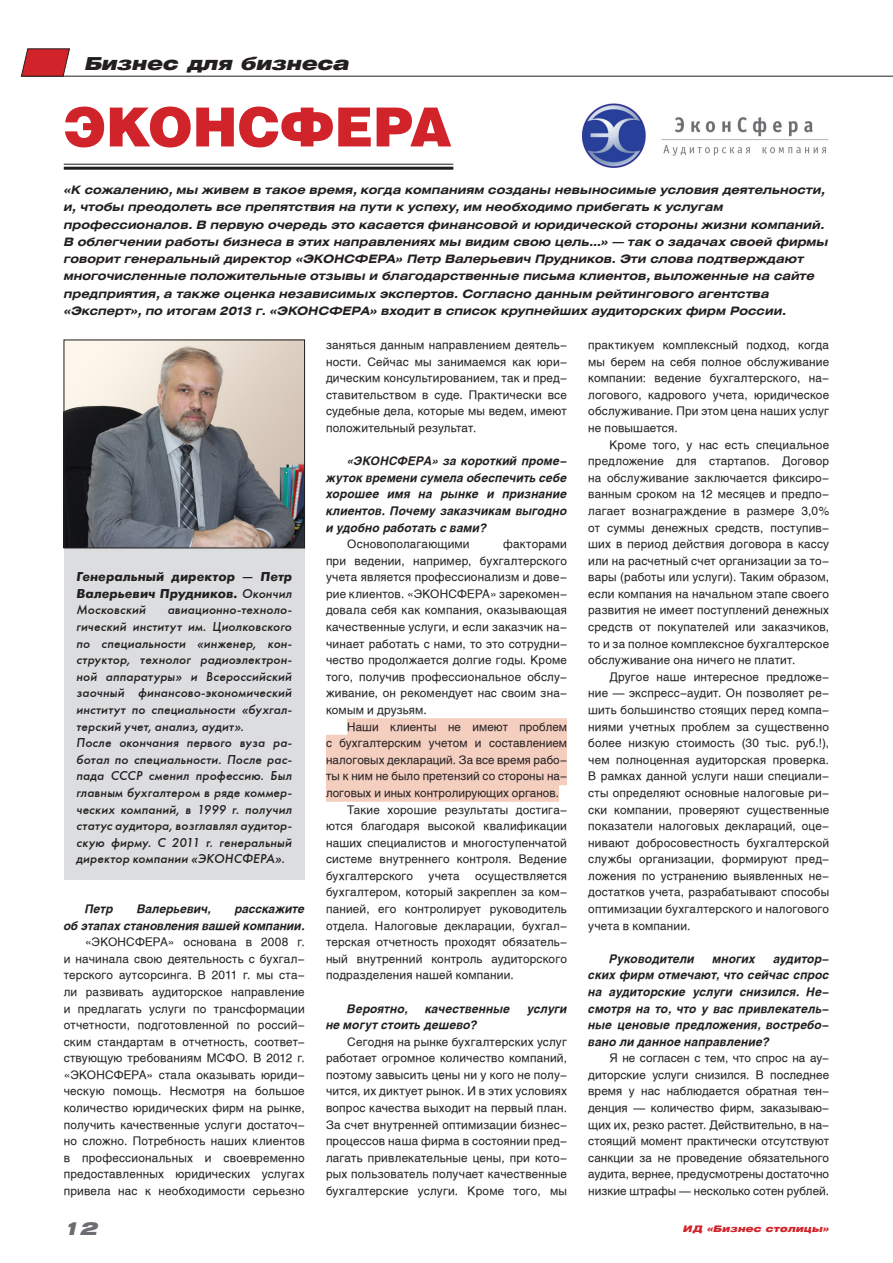
<style>
.page{position:relative;width:893px;height:1263px;background:#fff}
.page>*{position:absolute;margin:0;border:0;box-sizing:border-box;transform-origin:0 0}
.Название{font:900 54px "Helios";color:#d1232a}
.t1{font:italic 900 18px "Helios Ext";color:#231f20}
.t2{font:italic 900 18px "Helios Ext";color:#6c6d70}
.Плашка{font:italic 12.75px/16.6px "Futura Futuris C";letter-spacing:.015em;color:#231f20;text-align:justify}
.Плашка-2{font:italic 700 12.75px/16.6px "Futura Futuris C";letter-spacing:.015em;color:#231f20;text-align:justify}
.Ответ{font:11.7px/16.6px "Helios";letter-spacing:.015em;color:#231f20;text-align:justify}
.Лит{font:italic 700 11.7px/17.2px "Helios Ext";letter-spacing:.005em;color:#231f20}
.Вопрос{font:italic 700 11.7px/16.6px "Helios";letter-spacing:.01em;color:#231f20;text-align:justify}
.t3{font:italic 900 9px "Helios Ext";letter-spacing:.025em;color:#d1232a}
.s1{font-weight:400}
</style>
<div class="page">
<hr style="left:21px;top:76px;width:872px;height:1px;background:#231f20">
<svg style="left:21px;top:48px;width:49px;height:29px"></svg>
<hr style="left:64px;top:164px;width:389px;height:1px;background:#231f20">
<hr style="left:64px;top:167px;width:389px;height:3px;background:#231f20">
<div style="left:347px;top:718px;width:220px;height:17px;background:#f4cfc0"></div>
<div style="left:326px;top:735px;width:241px;height:17px;background:#f4cfc0"></div>
<div style="left:326px;top:751px;width:241px;height:18px;background:#f4cfc0"></div>
<div style="left:326px;top:768px;width:241px;height:17px;background:#f4cfc0"></div>
<div style="left:326px;top:784px;width:233px;height:18px;background:#f4cfc0"></div>
<img style="left:582px;top:103px;width:247px;height:65px">
<div style="left:64px;top:538px;width:241px;height:342px;background:#dcdddf"></div>
<img style="left:66px;top:342px;width:237px;height:204px">
<div style="left:64px;top:340px;width:241px;height:208px;border:1px solid #231f20"></div>
<h2 class="t1" style="left:85px;top:52px;width:266px">Бизнес для бизнеса</h2>
<p class="Название" style="left:64px;top:96px;width:389px">ЭКОНСФЕРА</p>
<p class="Лит" style="left:64px;top:181px;width:766px">«К сожалению, мы живем в такое время, когда компаниям созданы невыносимые условия деятельности, и, чтобы преодолеть все препятствия на пути к успеху, им необходимо прибегать к услугам профессионалов. В первую очередь это касается финансовой и юридической стороны жизни компаний.<br>В облегчении работы бизнеса в этих направлениях мы видим свою цель…» — так о задачах своей фирмы говорит генеральный директор «ЭКОНСФЕРА» Петр Валерьевич Прудников. Эти слова подтверждают многочисленные положительные отзывы и благодарственные письма клиентов, выложенные на сайте предприятия, а также оценка независимых экспертов. Согласно данным рейтингового агентства «Эксперт», по итогам 2013 г. «ЭКОНСФЕРА» входит в список крупнейших аудиторских фирм России.</p>
<p class="Плашка-2" style="left:77px;top:569px;width:217px">Генеральный директор — Петр Валерьевич Прудников. <span class="s1">Окончил Московский</span></p>
<p class="Плашка" style="left:77px;top:602px;width:217px;text-indent:91px">авиационно-техноло&shy;гический институт им. Циолковского по специальности «инженер, кон&shy;структор, технолог радиоэлектрон&shy;ной аппаратуры» и Всероссийский заочный финансово-экономический институт по специальности «бухгал&shy;терский учет, анализ, аудит».</p>
<p class="Плашка" style="left:77px;top:734px;width:217px">После окончания первого вуза ра&shy;ботал по специальности. После рас&shy;пада СССР сменил профессию. Был главным бухгалтером в ряде коммер&shy;ческих компаний, в 1999 г. получил статус аудитора, возглавлял аудитор&shy;скую фирму. С 2011 г. генеральный директор компании «ЭКОНСФЕРА».</p>
<p class="Вопрос" style="left:85px;top:900px;width:30px">Петр</p>
<p class="Вопрос" style="left:137px;top:900px;width:75px">Валерьевич,</p>
<p class="Вопрос" style="left:64px;top:900px;width:242px;text-align:right">расскажите<br>об этапах становления вашей компании.</p>
<p class="Ответ" style="left:64px;top:933px;width:242px;text-indent:21px">«ЭКОНСФЕРА» основана в 2008 г. и начинала свою деятельность с бухгал&shy;терского аутсорсинга. В 2011 г. мы ста&shy;ли развивать аудиторское направление и предлагать услуги по трансформации отчетности, подготовленной по россий&shy;ским стандартам в отчетность, соответ&shy;ствующую требованиям МСФО. В 2012 г. «ЭКОНСФЕРА» стала оказывать юриди&shy;ческую помощь. Несмотря на большое количество юридических фирм на рынке, получить качественные услуги достаточ&shy;но сложно. Потребность наших клиентов в профессиональных и своевременно предоставленных юридических услугах привела нас к необходимости серьезно</p>
<p class="Ответ" style="left:326px;top:337px;width:242px">заняться данным направлением деятель&shy;ности. Сейчас мы занимаемся как юри&shy;дическим консультированием, так и пред&shy;ставительством в суде. Практически все судебные дела, которые мы ведем, имеют положительный результат.</p>
<p class="Вопрос" style="left:326px;top:453px;width:242px;text-indent:21px">«ЭКОНСФЕРА» за короткий проме&shy;жуток времени сумела обеспечить себе хорошее имя на рынке и признание клиентов. Почему заказчикам выгодно и удобно работать с вами?</p>
<p class="Ответ" style="left:347px;top:536px;width:124px">Основополагающими</p>
<p class="Ответ" style="left:326px;top:536px;width:242px;text-indent:177px">факторами при ведении, например, бухгалтерского учета является профессионализм и дове&shy;рие клиентов. «ЭКОНСФЕРА» зарекомен&shy;довала себя как компания, оказывающая качественные услуги, и если заказчик на&shy;чинает работать с нами, то это сотрудни&shy;чество продолжается долгие годы. Кроме того, получив профессиональное обслу&shy;живание, он рекомендует нас своим зна&shy;комым и друзьям.</p>
<p class="Ответ" style="left:326px;top:718px;width:242px;text-indent:21px">Наши клиенты не имеют проблем с бухгалтерским учетом и составлением налоговых деклараций. За все время рабо&shy;ты к ним не было претензий со стороны на&shy;логовых и иных контролирующих органов.</p>
<p class="Ответ" style="left:326px;top:801px;width:242px;text-indent:21px">Такие хорошие результаты достига&shy;ются благодаря высокой квалификации наших специалистов и многоступенчатой системе внутреннего контроля. Ведение бухгалтерского</p>
<p class="Ответ" style="left:326px;top:867px;width:242px;text-indent:149px">осуществляется бухгалтером, который закреплен за ком&shy;панией, его контролирует руководитель отдела. Налоговые декларации, бухгал&shy;терская отчетность проходят обязатель&shy;ный внутренний контроль аудиторского подразделения нашей компании.</p>
<p class="Вопрос" style="left:347px;top:1000px;width:62px">Вероятно,</p>
<p class="Вопрос" style="left:425px;top:1000px;width:86px">качественные</p>
<p class="Вопрос" style="left:527px;top:1000px;width:41px">услуги</p>
<p class="Вопрос" style="left:326px;top:1016px;width:153px">не могут стоить дешево?</p>
<p class="Ответ" style="left:326px;top:1033px;width:242px;text-indent:21px">Сегодня на рынке бухгалтерских услуг работает огромное количество компаний, поэтому завысить цены ни у кого не полу&shy;чится, их диктует рынок. И в этих условиях вопрос качества выходит на первый план.<br>За счет внутренней оптимизации бизнес&shy;процессов наша фирма в состоянии пред&shy;лагать привлекательные цены, при кото&shy;рых пользователь получает качественные бухгалтерские услуги. Кроме того, мы</p>
<p class="Ответ" style="left:428px;top:867px;width:33px">учета</p>
<p class="Ответ" style="left:588px;top:337px;width:242px">практикуем комплексный подход, когда мы берем на себя полное обслуживание компании: ведение бухгалтерского, на&shy;логового, кадрового учета, юридическое обслуживание. При этом цена наших услуг не повышается.</p>
<p class="Ответ" style="left:588px;top:436px;width:242px;text-indent:21px">Кроме того, у нас есть специальное предложение для стартапов. Договор на обслуживание заключается фиксиро&shy;ванным сроком на 12 месяцев и предпо&shy;лагает вознаграждение в размере 3,0% от суммы денежных средств, поступив&shy;ших в период действия договора в кассу или на расчетный счет организации за то&shy;вары (работы или услуги). Таким образом, если компания на начальном этапе своего развития не имеет поступлений денежных средств от покупателей или заказчиков, то и за полное комплексное бухгалтерское обслуживание она ничего не платит.</p>
<p class="Ответ" style="left:588px;top:668px;width:242px;text-indent:21px">Другое наше интересное предложе&shy;ние — экспресс-аудит. Он позволяет ре&shy;шить большинство стоящих перед компа&shy;ниями учетных проблем за существенно более низкую стоимость (30 тыс. руб.!), чем полноценная аудиторская проверка.<br>В рамках данной услуги наши специали&shy;сты определяют основные налоговые ри&shy;ски компании, проверяют существенные показатели налоговых деклараций, оце&shy;нивают добросовестность бухгалтерской службы организации, формируют пред&shy;ложения по устранению выявленных не&shy;достатков учета, разрабатывают способы оптимизации бухгалтерского и налогового учета в компании.</p>
<p class="Вопрос" style="left:609px;top:950px;width:86px">Руководители</p>
<p class="Вопрос" style="left:712px;top:950px;width:44px">многих</p>
<p class="Вопрос" style="left:588px;top:950px;width:242px;text-indent:185px">аудитор&shy;ских фирм отмечают, что сейчас спрос на аудиторские услуги снизился. Не&shy;смотря на то, что у вас привлекатель&shy;ные ценовые предложения, востребо&shy;вано ли данное направление?</p>
<p class="Ответ" style="left:588px;top:1050px;width:242px;text-indent:21px">Я не согласен с тем, что спрос на ау&shy;диторские услуги снизился. В последнее время у нас наблюдается обратная тен&shy;денция — количество фирм, заказываю&shy;щих их, резко растет. Действительно, в на&shy;стоящий момент практически отсутствуют санкции за не проведение обязательного аудита, вернее, предусмотрены достаточно низкие штрафы — несколько сотен рублей.</p>
<p class="t2" style="left:64px;top:1218px;width:36px">12</p>
<p class="t3" style="left:683px;top:1224px;width:147px">ИД «Бизнес столицы»</p>
</div>
